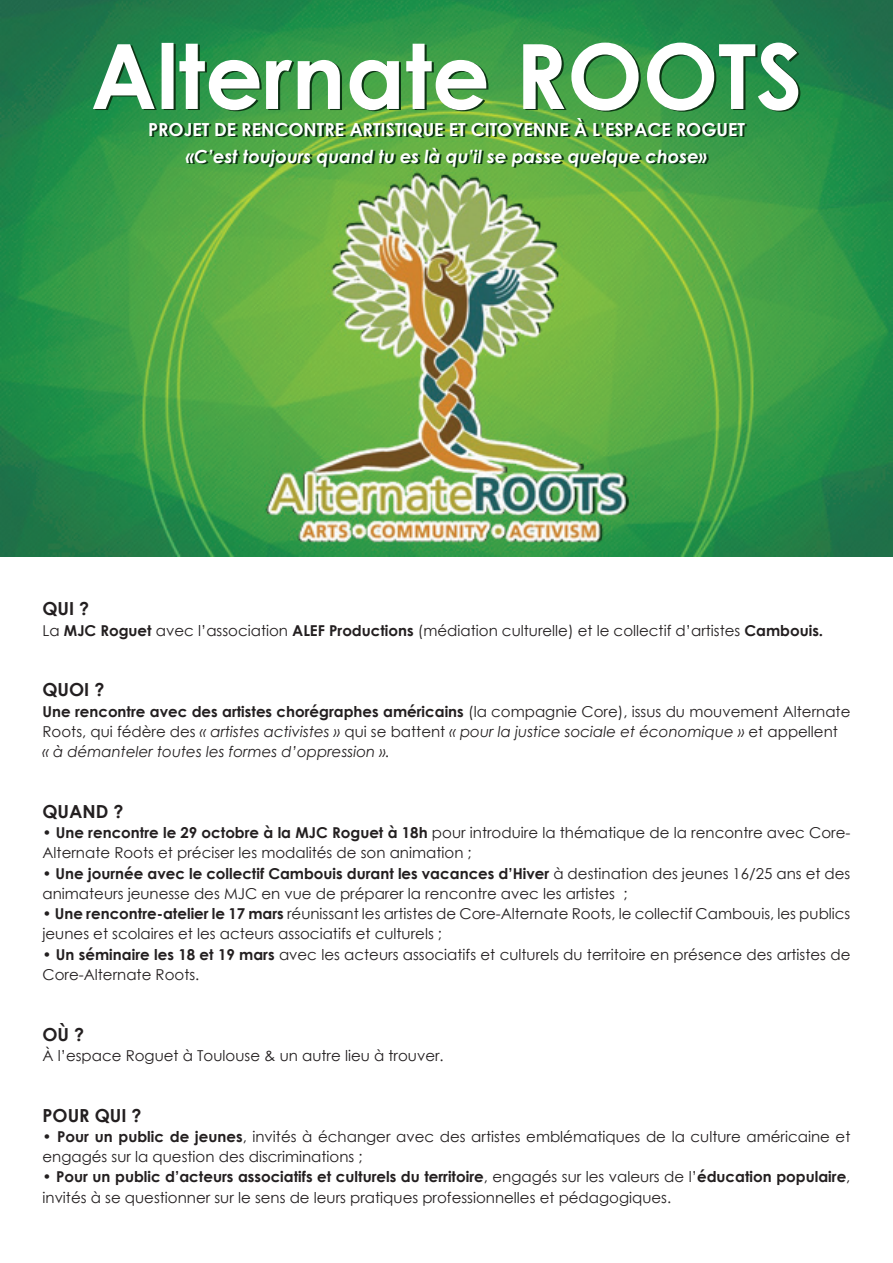
<style>
.page{position:relative;width:893px;height:1263px;background:#fff}
.page>*{position:absolute;margin:0;border:0;box-sizing:border-box;transform-origin:0 0}
.t1{font:700 90px "Century Gothic";color:#fff}
.t2{font:700 18px "Century Gothic";color:#fff}
.t3{font:italic 700 18px "Century Gothic";color:#fff}
.t4{font:700 18px "Century Gothic";color:#231f20}
.t5{font:15px/20.2px "Century Gothic";color:#231f20}
.t6{font:italic 15px "Century Gothic";color:#231f20}
.s1{font-weight:700}
.s2{font-style:italic}
</style>
<div class="page">
<img style="left:0;top:0;width:893px;height:556px">
<p class="t1" style="left:90px;top:20px;width:714px">Alternate ROOTS</p>
<p class="t2" style="left:148px;top:118px;width:598px">PROJET DE RENCONTRE ARTISTIQUE ET CITOYENNE À L’ESPACE ROGUET</p>
<p class="t3" style="left:186px;top:145px;width:523px">«C’est toujours quand tu es là qu’il se passe quelque chose»</p>
<p class="t4" style="left:43px;top:597px;width:48px">QUI ?</p>
<p class="t5" style="left:43px;top:620px;width:782px">La <span class="s1">MJC Roguet</span> avec l’association <span class="s1">ALEF Productions</span> (médiation culturelle) et le collectif d’artistes <span class="s1">Cambouis.</span></p>
<p class="t4" style="left:43px;top:678px;width:63px">QUOI ?</p>
<p class="t5" style="left:43px;top:701px;width:809px"><span class="s1">Une rencontre avec des artistes chorégraphes américains</span> (la compagnie Core), issus du mouvement Alternate<br>Roots, qui fédère des <span class="s2">« artistes activistes »</span> qui se battent <span class="s2">« pour la justice sociale et économique »</span> et appellent</p>
<p class="t6" style="left:43px;top:743px;width:349px">« à démanteler toutes les formes d’oppression ».</p>
<p class="t4" style="left:43px;top:800px;width:82px">QUAND ?</p>
<p class="t5" style="left:43px;top:822px;width:809px">• <span class="s1">Une rencontre le 29 octobre à la MJC Roguet à 18h</span> pour introduire la thématique de la rencontre avec Core-<br>Alternate Roots et préciser les modalités de son animation ;</p>
<p class="t5" style="left:43px;top:863px;width:809px">• <span class="s1">Une journée avec le collectif Cambouis durant les vacances d’Hiver</span> à destination des jeunes 16/25 ans et des animateurs jeunesse des MJC en vue de préparer la rencontre avec les artistes ;</p>
<p class="t5" style="left:43px;top:903px;width:809px">• <span class="s1">Une rencontre-atelier le 17 mars</span> réunissant les artistes de Core-Alternate Roots, le collectif Cambouis, les publics jeunes et scolaires et les acteurs associatifs et culturels ;</p>
<p class="t5" style="left:43px;top:944px;width:809px">• <span class="s1">Un séminaire les 18 et 19 mars</span> avec les acteurs associatifs et culturels du territoire en présence des artistes de<br>Core-Alternate Roots.</p>
<p class="t4" style="left:43px;top:1023px;width:43px">OÙ ?</p>
<p class="t5" style="left:43px;top:1045px;width:403px">À l’espace Roguet à Toulouse &amp; un autre lieu à trouver.</p>
<p class="t4" style="left:43px;top:1104px;width:100px">POUR QUI ?</p>
<p class="t5" style="left:43px;top:1126px;width:809px">• <span class="s1">Pour un public de jeunes</span>, invités à échanger avec des artistes emblématiques de la culture américaine et engagés sur la question des discriminations ;</p>
<p class="t5" style="left:43px;top:1166px;width:809px">• <span class="s1">Pour un public d’acteurs associatifs et culturels du territoire</span>, engagés sur les valeurs de l’<span class="s1">éducation populaire</span>, invités à se questionner sur le sens de leurs pratiques professionnelles et pédagogiques.</p>
</div>
